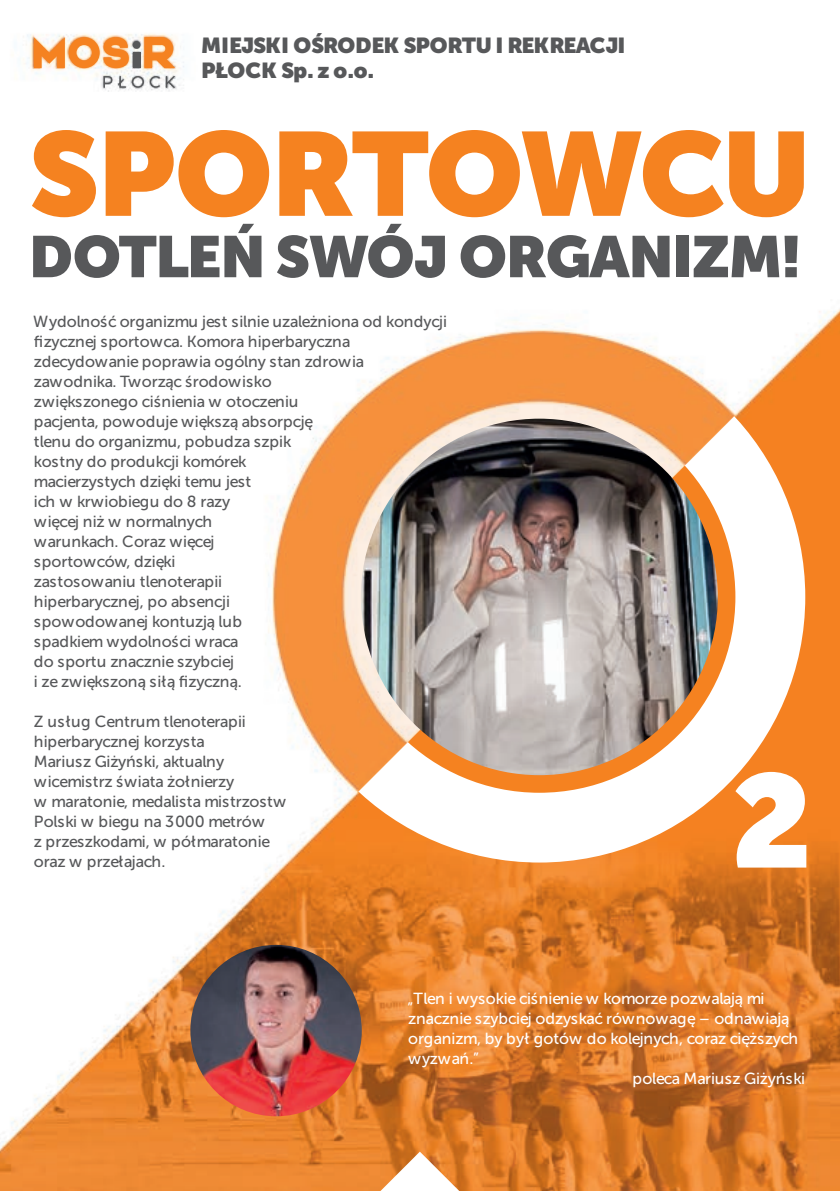
<style>
.page{position:relative;width:840px;height:1191px;background:#fff}
.page>*{position:absolute;margin:0;border:0;box-sizing:border-box;transform-origin:0 0}
.t1{font:900 131.6px "Museo Sans Display";color:#fff}
.t2{font:900 118px "Museo Sans Display";letter-spacing:-.01em;color:#f58220}
.t3{font:900 58px "Museo Sans Display";letter-spacing:-.015em;color:#57585a}
.t4{font:900 21.6px/24.8px "Museo Sans Display";letter-spacing:-.025em;color:#57585a}
.t5{font:16px/20px "Museo Sans 500";letter-spacing:-.01em;color:#57585a}
.t6{font:16px "Museo Sans 500";letter-spacing:-.01em;color:#fff}
</style>
<div class="page">
<img style="left:0;top:33px;width:839px;height:1158px">
<svg style="left:273px;top:331px;width:531px;height:531px"></svg>
<svg style="left:343px;top:401px;width:392px;height:391px;background:#f5b680"></svg>
<img style="left:361px;top:419px;width:356px;height:356px;border-radius:178px">
<svg style="left:380px;top:1151px;width:79px;height:40px"></svg>
<img style="left:190px;top:945px;width:171px;height:171px;border-radius:86px">
<svg style="left:103px;top:76px;width:9px;height:12px"></svg>
<svg style="left:132px;top:76px;width:12px;height:12px"></svg>
<svg style="left:118px;top:76px;width:8px;height:12px"></svg>
<svg style="left:166px;top:76px;width:9px;height:12px"></svg>
<svg style="left:150px;top:76px;width:10px;height:12px"></svg>
<div style="left:133px;top:53px;width:7px;height:15px;background:#57585a"></div>
<div style="left:133px;top:41px;width:7px;height:8px;background:#57585a;border-radius:50%"></div>
<svg style="left:34px;top:37px;width:95px;height:31px;background:#f6ac6a"></svg>
<svg style="left:144px;top:37px;width:31px;height:31px"></svg>
<h3 class="t4" style="left:201px;top:33px;width:425px">MIEJSKI OŚRODEK SPORTU I REKREACJI<br>PŁOCK Sp. z o.o.</h3>
<h2 class="t2" style="left:29px;top:106px;width:781px">SPORTOWCU</h2>
<h3 class="t3" style="left:29px;top:223px;width:772px">DOTLEŃ SWÓJ ORGANIZM!</h3>
<p class="t5" style="left:33px;top:311px;width:415px">Wydolność organizmu jest silnie uzależniona od kondycji fizycznej sportowca. Komora hiperbaryczna zdecydowanie poprawia ogólny stan zdrowia zawodnika. Tworząc środowisko<br>zwiększonego ciśnienia w otoczeniu<br>pacjenta, powoduje większą absorpcję<br>tlenu do organizmu, pobudza szpik<br>kostny do produkcji komórek<br>macierzystych dzięki temu jest<br>ich w krwiobiegu do 8 razy<br>więcej niż w normalnych<br>warunkach. Coraz więcej<br>sportowców, dzięki<br>zastosowaniu tlenoterapii<br>hiperbarycznej, po absencji<br>spowodowanej kontuzją lub<br>spadkiem wydolności wraca<br>do sportu znacznie szybciej<br>i ze zwiększoną siłą fizyczną.</p>
<p class="t5" style="left:34px;top:711px;width:253px">Z usług Centrum tlenoterapii hiperbarycznej korzysta<br>Mariusz Giżyński, aktualny wicemistrz świata żołnierzy<br>w maratonie, medalista mistrzostw<br>Polski w biegu na 3000 metrów<br>z przeszkodami, w półmaratonie oraz w przełajach.</p>
<h1 class="t1" style="left:731px;top:745px;width:80px">2</h1>
<p class="t6" style="left:407px;top:989px;width:358px">„Tlen i wysokie ciśnienie w komorze pozwalają mi</p>
<p class="t6" style="left:408px;top:1009px;width:382px">znacznie szybciej odzyskać równowagę – odnawiają</p>
<p class="t6" style="left:408px;top:1029px;width:391px">organizm, by był gotów do kolejnych, coraz cięższych</p>
<p class="t6" style="left:408px;top:1049px;width:72px">wyzwań.”</p>
<p class="t6" style="left:632px;top:1069px;width:174px">poleca Mariusz Giżyński</p>
</div>
